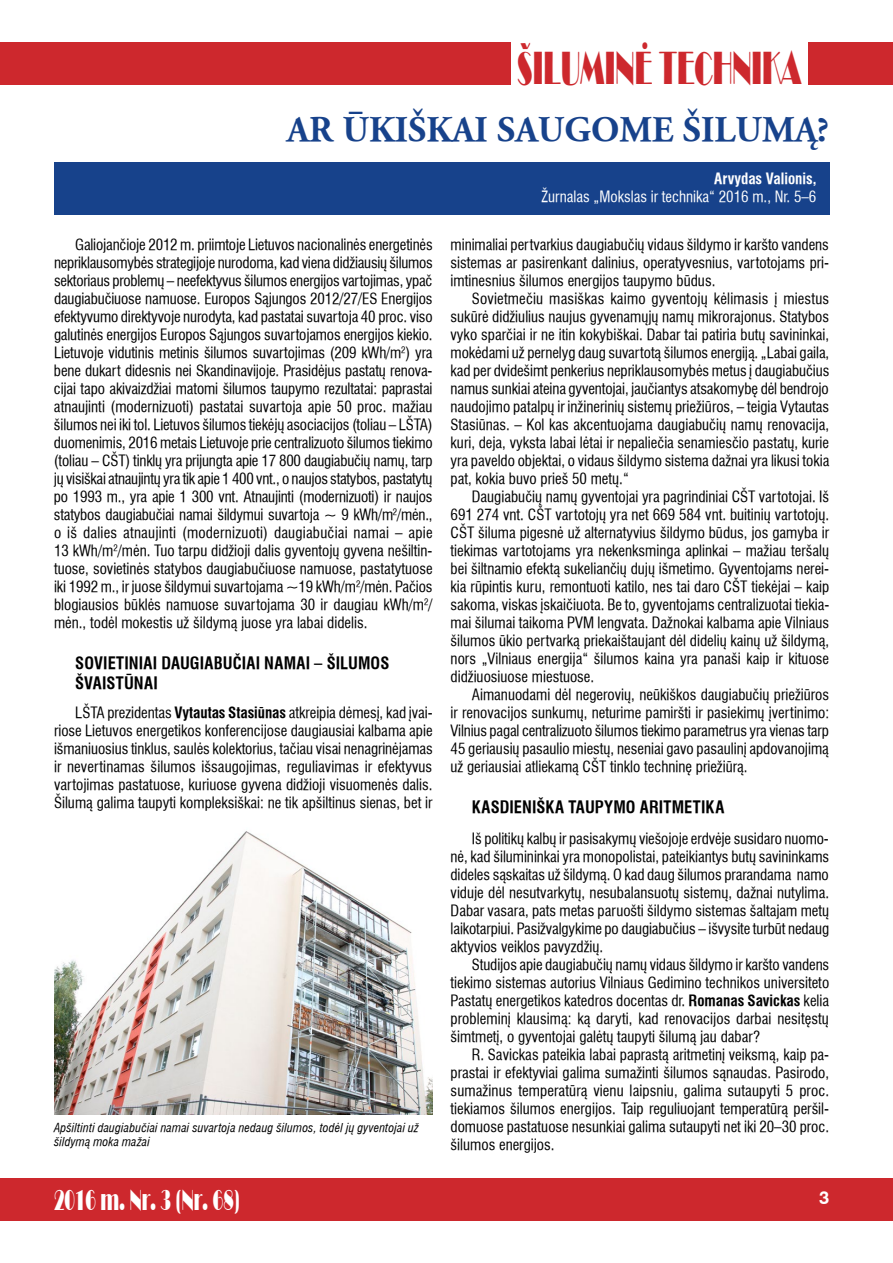
<style>
.page{position:relative;width:893px;height:1263px;background:#fff}
.page>*{position:absolute;margin:0;border:0;box-sizing:border-box;transform-origin:0 0}
.t1{font:48px "Broadway Normal";color:#cd282d;scale:.54 1}
.t2{font:700 36px "Garamond LT";color:#17428b}
.t3{font:30px "Broadway Normal";color:#fff;scale:.54 1}
.t4{font:700 18px "Helvetica LT";color:#fff}
.t5{font:700 condensed 16.5px/19.8px "Helvetica LT";letter-spacing:.005em;color:#000}
.t6{font:condensed 15px/18px "Helvetica LT";color:#000;text-align:justify}
.t7{font:condensed 15px "Helvetica LT";color:#fff}
.t8{font:700 condensed 15px "Helvetica LT";color:#fff}
.t9{font:italic condensed 12px/14.4px "Helvetica LT";letter-spacing:.015em;color:#000}
.s1{font-weight:700}
</style>
<div class="page">
<div style="left:0;top:43px;width:510px;height:42px;background:#cd282d"></div>
<div style="left:0;top:1178px;width:893px;height:42px;background:#cd282d"></div>
<div style="left:808px;top:43px;width:85px;height:42px;background:#cd282d"></div>
<div style="left:54px;top:162px;width:775px;height:52px;background:#17428b"></div>
<img style="left:54px;top:831px;width:379px;height:283px">
<h1 class="t1" style="left:517px;top:40px;width:528px">ÐILUMINË TECHNIKA</h1>
<h2 class="t2" style="left:287px;top:106px;width:544px">AR ŪKIŠKAI SAUGOME ŠILUMĄ?</h2>
<p class="t8" style="left:714px;top:169px;width:104px">Arvydas Valionis,</p>
<p class="t7" style="left:542px;top:187px;width:276px">Žurnalas „Mokslas ir technika“ 2016 m., Nr. 5–6</p>
<p class="t6" style="left:451px;top:236px;width:380px">minimaliai pertvarkius daugiabučių vidaus šildymo ir karšto vandens sistemas ar pasirenkant dalinius, operatyvesnius, vartotojams pri&shy;imtinesnius šilumos energijos taupymo būdus.</p>
<p class="t6" style="left:451px;top:290px;width:380px;text-indent:21px">Sovietmečiu masiškas kaimo gyventojų kėlimasis į miestus sukūrė didžiulius naujus gyvenamųjų namų mikrorajonus. Statybos vyko sparčiai ir ne itin kokybiškai. Dabar tai patiria butų savininkai, mokėdami už pernelyg daug suvartotą šilumos energiją. „Labai gaila, kad per dvidešimt penkerius nepriklausomybės metus į daugiabučius namus sunkiai ateina gyventojai, jaučiantys atsakomybę dėl bendrojo naudojimo patalpų ir inžinerinių sistemų priežiūros, – teigia Vytautas Stasiūnas. – Kol kas akcentuojama daugiabučių namų renovacija, kuri, deja, vyksta labai lėtai ir nepaliečia senamiesčio pastatų, kurie yra paveldo objektai, o vidaus šildymo sistema dažnai yra likusi tokia pat, kokia buvo prieš 50 metų.“</p>
<p class="t6" style="left:451px;top:488px;width:380px;text-indent:21px">Daugiabučių namų gyventojai yra pagrindiniai CŠT vartotojai. Iš 691 274 vnt. CŠT vartotojų yra net 669 584 vnt. buitinių vartotojų.<br>CŠT šiluma pigesnė už alternatyvius šildymo būdus, jos gamyba ir tiekimas vartotojams yra nekenksminga aplinkai – mažiau teršalų bei šiltnamio efektą sukeliančių dujų išmetimo. Gyventojams nerei&shy;kia rūpintis kuru, remontuoti katilo, nes tai daro CŠT tiekėjai – kaip sakoma, viskas įskaičiuota. Be to, gyventojams centralizuotai tiekia&shy;mai šilumai taikoma PVM lengvata. Dažnokai kalbama apie Vilniaus šilumos ūkio pertvarką priekaištaujant dėl didelių kainų už šildymą, nors „Vilniaus energija“ šilumos kaina yra panaši kaip ir kituose didžiuosiuose miestuose.</p>
<p class="t6" style="left:451px;top:686px;width:380px;text-indent:21px">Aimanuodami dėl negerovių, neūkiškos daugiabučių priežiūros ir renovacijos sunkumų, neturime pamiršti ir pasiekimų įvertinimo:<br>Vilnius pagal centralizuoto šilumos tiekimo parametrus yra vienas tarp 45 geriausių pasaulio miestų, neseniai gavo pasaulinį apdovanojimą už geriausiai atliekamą CŠT tinklo techninę priežiūrą.</p>
<p class="t5" style="left:472px;top:797px;width:254px">KASDIENIŠKA TAUPYMO ARITMETIKA</p>
<p class="t6" style="left:451px;top:830px;width:380px;text-indent:21px">Iš politikų kalbų ir pasisakymų viešojoje erdvėje susidaro nuomo&shy;nė, kad šilumininkai yra monopolistai, pateikiantys butų savininkams dideles sąskaitas už šildymą. O kad daug šilumos prarandama namo viduje dėl nesutvarkytų, nesubalansuotų sistemų, dažnai nutylima.<br>Dabar vasara, pats metas paruošti šildymo sistemas šaltajam metų laikotarpiui. Pasižvalgykime po daugiabučius – išvysite turbūt nedaug aktyvios veiklos pavyzdžių.</p>
<p class="t6" style="left:451px;top:956px;width:380px;text-indent:21px">Studijos apie daugiabučių namų vidaus šildymo ir karšto vandens tiekimo sistemas autorius Vilniaus Gedimino technikos universiteto Pastatų energetikos katedros docentas dr. <span class="s1">Romanas Savickas</span> kelia probleminį klausimą: ką daryti, kad renovacijos darbai nesitęstų šimtmetį, o gyventojai galėtų taupyti šilumą jau dabar?</p>
<p class="t6" style="left:451px;top:1046px;width:380px;text-indent:21px">R. Savickas pateikia labai paprastą aritmetinį veiksmą, kaip pa&shy;prastai ir efektyviai galima sumažinti šilumos sąnaudas. Pasirodo, sumažinus temperatūrą vienu laipsniu, galima sutaupyti 5 proc. tiekiamos šilumos energijos. Taip reguliuojant temperatūrą peršil&shy;domuose pastatuose nesunkiai galima sutaupyti net iki 20–30 proc. šilumos energijos.</p>
<p class="t6" style="left:54px;top:236px;width:380px;text-indent:21px">Galiojančioje 2012 m. priimtoje Lietuvos nacionalinės energetinės nepriklausomybės strategijoje nurodoma, kad viena didžiausių šilumos sektoriaus problemų – neefektyvus šilumos energijos vartojimas, ypač daugiabučiuose namuose. Europos Sąjungos 2012/27/ES Energijos efektyvumo direktyvoje nurodyta, kad pastatai suvartoja 40 proc. viso galutinės energijos Europos Sąjungos suvartojamos energijos kiekio.<br>Lietuvoje vidutinis metinis šilumos suvartojimas (209 kWh/m<sup>2</sup>) yra bene dukart didesnis nei Skandinavijoje. Prasidėjus pastatų renova&shy;cijai tapo akivaizdžiai matomi šilumos taupymo rezultatai: paprastai atnaujinti (modernizuoti) pastatai suvartoja apie 50 proc. mažiau šilumos nei iki tol. Lietuvos šilumos tiekėjų asociacijos (toliau – LŠTA) duomenimis, 2016 metais Lietuvoje prie centralizuoto šilumos tiekimo (toliau – CŠT) tinklų yra prijungta apie 17 800 daugiabučių namų, tarp jų visiškai atnaujintų yra tik apie 1 400 vnt., o naujos statybos, pastatytų po 1993 m., yra apie 1 300 vnt. Atnaujinti (modernizuoti) ir naujos statybos daugiabučiai namai šildymui suvartoja ~ 9 kWh/m<sup>2</sup>/mėn., o iš dalies atnaujinti (modernizuoti) daugiabučiai namai – apie 13 kWh/m<sup>2</sup>/mėn. Tuo tarpu didžioji dalis gyventojų gyvena nešiltin&shy;tuose, sovietinės statybos daugiabučiuose namuose, pastatytuose iki 1992 m., ir juose šildymui suvartojama ~19 kWh/m<sup>2</sup>/mėn. Pačios blogiausios būklės namuose suvartojama 30 ir daugiau kWh/m<sup>2</sup>/ mėn., todėl mokestis už šildymą juose yra labai didelis.</p>
<p class="t5" style="left:75px;top:653px;width:316px">SOVIETINIAI DAUGIABUČIAI NAMAI – ŠILUMOS<br>ŠVAISTŪNAI</p>
<p class="t6" style="left:54px;top:704px;width:380px;text-indent:21px">LŠTA prezidentas <span class="s1">Vytautas Stasiūnas</span> atkreipia dėmesį, kad įvai&shy;riose Lietuvos energetikos konferencijose daugiausiai kalbama apie išmaniuosius tinklus, saulės kolektorius, tačiau visai nenagrinėjamas ir nevertinamas šilumos išsaugojimas, reguliavimas ir efektyvus vartojimas pastatuose, kuriuose gyvena didžioji visuomenės dalis.<br>Šilumą galima taupyti kompleksiškai: ne tik apšiltinus sienas, bet ir</p>
<p class="t9" style="left:54px;top:1120px;width:366px">Apšiltinti daugiabučiai namai suvartoja nedaug šilumos, todėl jų gyventojai už šildymą moka mažai</p>
<h3 class="t3" style="left:54px;top:1182px;width:345px">2016 m. Nr. 3 (Nr. 68)</h3>
<p class="t4" style="left:819px;top:1187px;width:12px">3</p>
</div>
